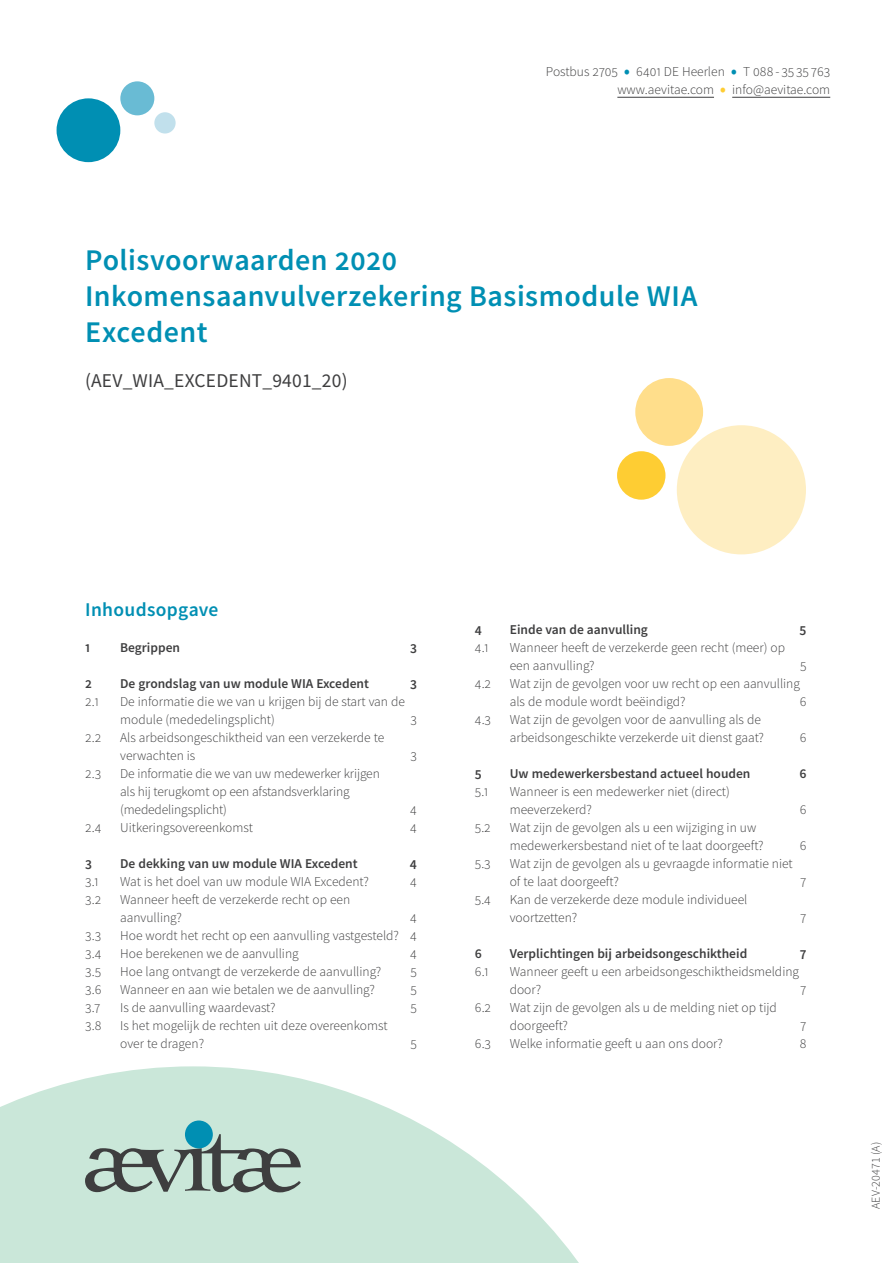
<style>
.page{position:relative;width:893px;height:1263px;background:#fff}
.page>*{position:absolute;margin:0;border:0;box-sizing:border-box;transform-origin:0 0}
.t1{font:600 30px/36px "Source Sans Pro";letter-spacing:.015em;color:#008fb3}
.t2{font:19.5px "Source Sans Pro";letter-spacing:.01em;color:#3e3e3f}
.t3{font:600 19.5px "Source Sans Pro";letter-spacing:.015em;color:#008fb3}
.t4{font:300 13.5px/18px "Source Sans Pro";color:#3e3e3f}
.t5{font:600 13.5px "Source Sans Pro";color:#3e3e3f}
.t6{font:300 12px "Source Sans Pro";letter-spacing:.015em;color:#3e3e3f}
.s1{font-size:22.5px;color:#008fb3}
.s2{font-size:22.5px;color:#fecd33}
</style>
<div class="page">
<div style="left:57px;top:98px;width:63px;height:64px;background:#008fb3;border-radius:50%"></div>
<svg style="left:0;top:1066px;width:579px;height:197px;fill:#cae7d9"></svg>
<div style="left:120px;top:81px;width:34px;height:34px;background:#69bbd4;border-radius:50%"></div>
<div style="left:617px;top:451px;width:48px;height:49px;background:#fecd33;border-radius:50%"></div>
<div style="left:635px;top:378px;width:68px;height:68px;background:#ffde8b;border-radius:50%"></div>
<div style="left:677px;top:425px;width:129px;height:129px;background:#feeec2;border-radius:50%"></div>
<div style="left:154px;top:112px;width:22px;height:22px;background:#c1e0ec;border-radius:50%"></div>
<hr style="left:617px;top:97px;width:97px;height:1px;background:#3e3e3f">
<hr style="left:732px;top:97px;width:98px;height:1px;background:#3e3e3f">
<div style="left:185px;top:1120px;width:28px;height:28px;background:#008fb3;border-radius:50%"></div>
<svg style="left:85px;top:1134px;width:216px;height:58px;background:#98afa7"></svg>
<p class="t4" style="left:546px;top:63px;width:286px;text-align:right">Postbus 2705 <span class="s1">•</span> 6401 DE Heerlen <span class="s1">•</span> T 088 - 35 35 763 www.aevitae.com <span class="s2">•</span> info@aevitae.com</p>
<h1 class="t1" style="left:85px;top:241px;width:614px">Polisvoorwaarden 2020<br>Inkomensaanvulverzekering Basismodule WIA<br>Excedent</h1>
<h2 class="t2" style="left:85px;top:368px;width:264px">(AEV_WIA_EXCEDENT_9401_20)</h2>
<h2 class="t3" style="left:85px;top:597px;width:135px">Inhoudsopgave</h2>
<p class="t5" style="left:85px;top:639px;width:7px">1</p>
<p class="t5" style="left:120px;top:639px;width:61px">Begrippen</p>
<p class="t5" style="left:410px;top:639px;width:8px">3</p>
<p class="t5" style="left:85px;top:675px;width:8px">2</p>
<p class="t5" style="left:120px;top:675px;width:250px">De grondslag van uw module WIA Excedent</p>
<p class="t5" style="left:410px;top:675px;width:8px">3</p>
<p class="t4" style="left:85px;top:693px;width:15px">2.1</p>
<p class="t4" style="left:120px;top:693px;width:286px">De informatie die we van u krijgen bij de start van de module (mededelingsplicht)</p>
<p class="t4" style="left:410px;top:711px;width:8px">3</p>
<p class="t4" style="left:85px;top:729px;width:18px">2.2</p>
<p class="t4" style="left:120px;top:729px;width:266px">Als arbeidsongeschiktheid van een verzekerde te verwachten is</p>
<p class="t4" style="left:410px;top:747px;width:8px">3</p>
<p class="t5" style="left:475px;top:621px;width:9px">4</p>
<p class="t5" style="left:510px;top:621px;width:140px">Einde van de aanvulling</p>
<p class="t5" style="left:800px;top:621px;width:8px">5</p>
<p class="t4" style="left:475px;top:639px;width:15px">4.1</p>
<p class="t4" style="left:510px;top:639px;width:277px">Wanneer heeft de verzekerde geen recht (meer) op een aanvulling?</p>
<p class="t4" style="left:800px;top:657px;width:8px">5</p>
<p class="t4" style="left:475px;top:675px;width:18px">4.2</p>
<p class="t4" style="left:510px;top:675px;width:292px">Wat zijn de gevolgen voor uw recht op een aanvulling als de module wordt beëindigd?</p>
<p class="t4" style="left:800px;top:693px;width:8px">6</p>
<p class="t4" style="left:475px;top:711px;width:18px">4.3</p>
<p class="t4" style="left:510px;top:711px;width:256px">Wat zijn de gevolgen voor de aanvulling als de arbeidsongeschikte verzekerde uit dienst gaat?</p>
<p class="t4" style="left:800px;top:729px;width:8px">6</p>
<p class="t4" style="left:85px;top:765px;width:17px">2.3</p>
<p class="t4" style="left:120px;top:765px;width:261px">De informatie die we van uw medewerker krijgen als hij terugkomt op een afstandsverklaring (mededelingsplicht)</p>
<p class="t4" style="left:410px;top:801px;width:8px">4</p>
<p class="t5" style="left:475px;top:765px;width:8px">5</p>
<p class="t5" style="left:510px;top:765px;width:242px">Uw medewerkersbestand actueel houden</p>
<p class="t5" style="left:799px;top:765px;width:9px">6</p>
<p class="t4" style="left:475px;top:783px;width:15px">5.1</p>
<p class="t4" style="left:510px;top:783px;width:222px">Wanneer is een medewerker niet (direct) meeverzekerd?</p>
<p class="t4" style="left:800px;top:801px;width:8px">6</p>
<p class="t4" style="left:85px;top:819px;width:18px">2.4</p>
<p class="t4" style="left:120px;top:819px;width:134px">Uitkeringsovereenkomst</p>
<p class="t4" style="left:410px;top:819px;width:8px">4</p>
<p class="t5" style="left:85px;top:855px;width:8px">3</p>
<p class="t5" style="left:120px;top:855px;width:239px">De dekking van uw module WIA Excedent</p>
<p class="t5" style="left:410px;top:855px;width:9px">4</p>
<p class="t4" style="left:85px;top:873px;width:15px">3.1</p>
<p class="t4" style="left:120px;top:873px;width:250px">Wat is het doel van uw module WIA Excedent?</p>
<p class="t4" style="left:410px;top:873px;width:8px">4</p>
<p class="t4" style="left:85px;top:891px;width:17px">3.2</p>
<p class="t4" style="left:120px;top:891px;width:232px">Wanneer heeft de verzekerde recht op een aanvulling?</p>
<p class="t4" style="left:410px;top:909px;width:8px">4</p>
<p class="t4" style="left:475px;top:819px;width:17px">5.2</p>
<p class="t4" style="left:510px;top:819px;width:255px">Wat zijn de gevolgen als u een wijziging in uw medewerkersbestand niet of te laat doorgeeft?</p>
<p class="t4" style="left:800px;top:837px;width:8px">6</p>
<p class="t4" style="left:475px;top:855px;width:17px">5.3</p>
<p class="t4" style="left:510px;top:855px;width:285px">Wat zijn de gevolgen als u gevraagde informatie niet of te laat doorgeeft?</p>
<p class="t4" style="left:475px;top:891px;width:18px">5.4</p>
<p class="t4" style="left:510px;top:891px;width:239px">Kan de verzekerde deze module individueel voortzetten?</p>
<p class="t4" style="left:800px;top:873px;width:8px">7</p>
<p class="t4" style="left:800px;top:909px;width:8px">7</p>
<p class="t4" style="left:85px;top:927px;width:17px">3.3</p>
<p class="t4" style="left:120px;top:927px;width:298px">Hoe wordt het recht op een aanvulling vastgesteld? 4</p>
<p class="t4" style="left:85px;top:945px;width:18px">3.4</p>
<p class="t4" style="left:120px;top:945px;width:180px">Hoe berekenen we de aanvulling</p>
<p class="t4" style="left:410px;top:945px;width:8px">4</p>
<p class="t4" style="left:85px;top:963px;width:17px">3.5</p>
<p class="t4" style="left:120px;top:963px;width:263px">Hoe lang ontvangt de verzekerde de aanvulling?</p>
<p class="t4" style="left:410px;top:963px;width:8px">5</p>
<p class="t4" style="left:85px;top:981px;width:18px">3.6</p>
<p class="t4" style="left:120px;top:981px;width:256px">Wanneer en aan wie betalen we de aanvulling?</p>
<p class="t4" style="left:410px;top:981px;width:8px">5</p>
<p class="t4" style="left:85px;top:999px;width:17px">3.7</p>
<p class="t4" style="left:120px;top:999px;width:157px">Is de aanvulling waardevast?</p>
<p class="t4" style="left:410px;top:999px;width:8px">5</p>
<p class="t4" style="left:85px;top:1017px;width:18px">3.8</p>
<p class="t4" style="left:120px;top:1017px;width:269px">Is het mogelijk de rechten uit deze overeenkomst over te dragen?</p>
<p class="t4" style="left:410px;top:1035px;width:8px">5</p>
<p class="t5" style="left:475px;top:945px;width:9px">6</p>
<p class="t5" style="left:510px;top:945px;width:239px">Verplichtingen bij arbeidsongeschiktheid</p>
<p class="t5" style="left:800px;top:945px;width:8px">7</p>
<p class="t4" style="left:475px;top:963px;width:15px">6.1</p>
<p class="t4" style="left:510px;top:963px;width:291px">Wanneer geeft u een arbeidsongeschiktheidsmelding door?</p>
<p class="t4" style="left:800px;top:981px;width:8px">7</p>
<p class="t4" style="left:475px;top:999px;width:18px">6.2</p>
<p class="t4" style="left:510px;top:999px;width:269px">Wat zijn de gevolgen als u de melding niet op tijd doorgeeft?</p>
<p class="t4" style="left:800px;top:1017px;width:8px">7</p>
<p class="t4" style="left:475px;top:1035px;width:18px">6.3</p>
<p class="t4" style="left:510px;top:1035px;width:215px">Welke informatie geeft u aan ons door?</p>
<p class="t4" style="left:800px;top:1035px;width:8px">8</p>
<p class="t6" style="left:868px;top:1209px;width:69px;rotate:-90deg">AEV-20471 (A)</p>
</div>
